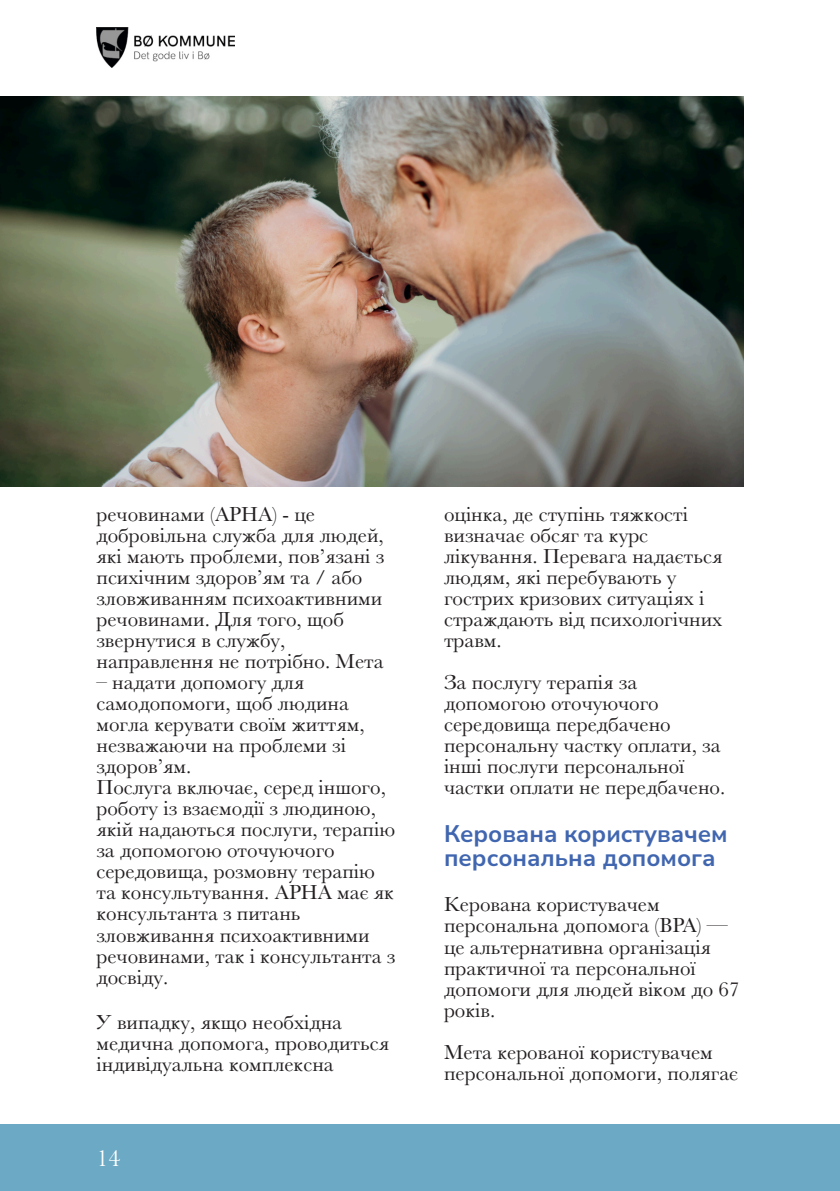
<style>
.page{position:relative;width:840px;height:1191px;background:#fff}
.page>*{position:absolute;margin:0;border:0;box-sizing:border-box;transform-origin:0 0}
.t1{font:700 24px/24px "Nunito Sans";color:#4166b0}
.t2{font:24px "Baskerville";color:#fff}
.t3{font:21px/21px "Baskerville";color:#231f20}
</style>
<div class="page">
<div style="left:0;top:1124px;width:839px;height:67px;background:#6ca9c5"></div>
<img style="left:96px;top:27px;width:138px;height:41px">
<img style="left:0;top:96px;width:743px;height:390px">
<p class="t3" style="left:96px;top:504px;width:289px">речовинами (APHA) - це добровільна служба для людей, які мають проблеми, пов’язані з психічним здоров’ям та / або зловживанням психоактивними речовинами. Для того, щоб звернутися в службу, направлення не потрібно. Мета</p>
<p class="t3" style="left:96px;top:672px;width:300px">– надати допомогу для самодопомоги, щоб людина могла керувати своїм життям, незважаючи на проблеми зі здоров’ям.<br>Послуга включає, серед іншого, роботу із взаємодії з людиною, якій надаються послуги, терапію за допомогою оточуючого середовища, розмовну терапію та консультування. APHA має як консультанта з питань зловживання психоактивними речовинами, так і консультанта з досвіду.</p>
<p class="t3" style="left:96px;top:1011px;width:294px">У випадку, якщо необхідна медична допомога, проводиться індивідуальна комплексна</p>
<p class="t2" style="left:96px;top:1144px;width:25px">14</p>
<p class="t3" style="left:444px;top:504px;width:280px">оцінка, де ступінь тяжкості визначає обсяг та курс лікування. Перевага надається людям, які перебувають у гострих кризових ситуаціях і страждають від психологічних травм.</p>
<p class="t3" style="left:444px;top:672px;width:282px">За послугу терапія за допомогою оточуючого середовища передбачено персональну частку оплати, за інші послуги персональної частки оплати не передбачено.</p>
<p class="t1" style="left:444px;top:822px;width:285px">Керована користувачем персональна допомога</p>
<p class="t3" style="left:444px;top:894px;width:297px">Керована користувачем персональна допомога (BPA) — це альтернативна організація практичної та персональної допомоги для людей віком до 67 років.</p>
<p class="t3" style="left:444px;top:1041px;width:295px">Мета керованої користувачем персональної допомоги, полягає</p>
</div>
